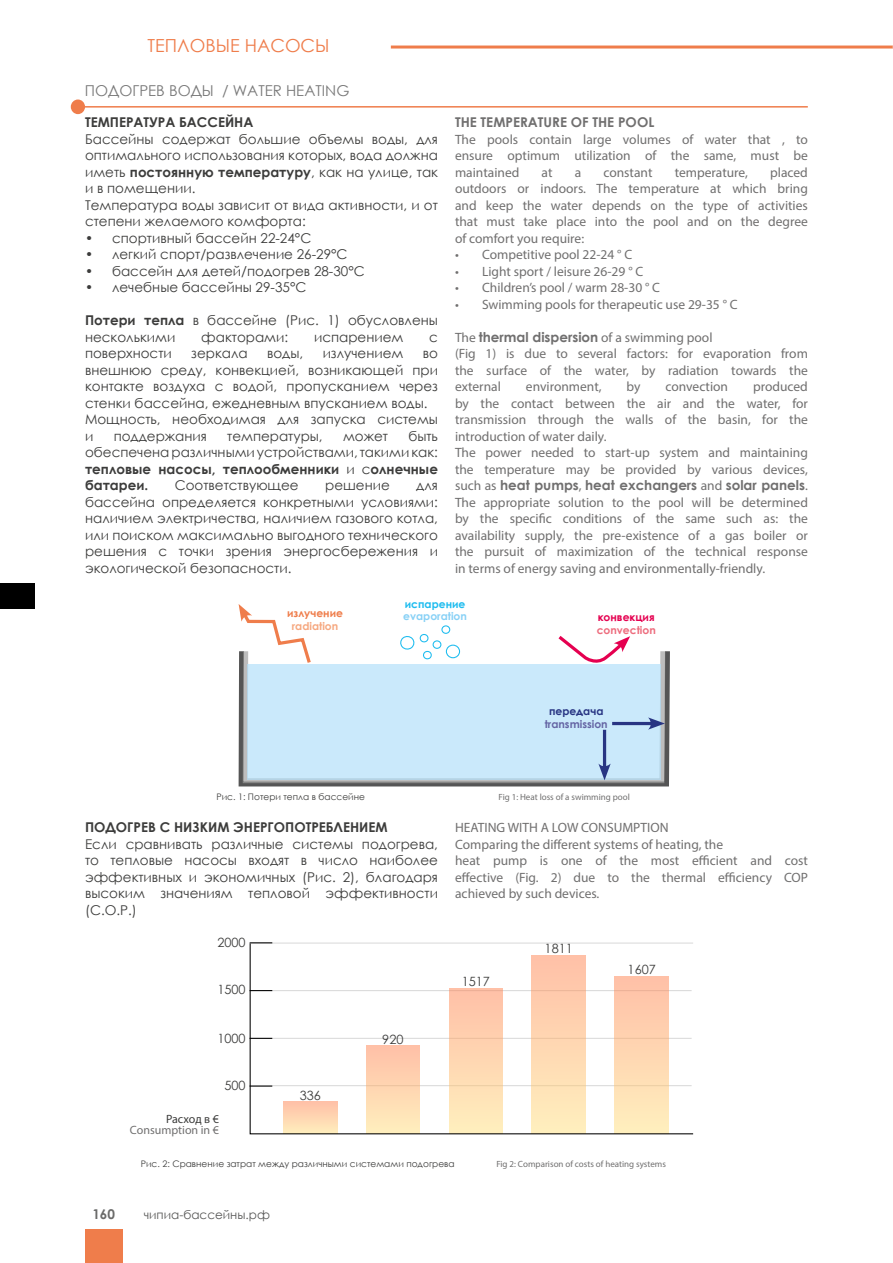
<style>
.page{position:relative;width:893px;height:1263px;background:#fff}
.page>*{position:absolute;margin:0;border:0;box-sizing:border-box;transform-origin:0 0}
.t1{font:18px "Century Gothic";color:#ef7d4b}
.t2{font:15px "Century Gothic";color:#797979}
.t3{font:13.5px/16.5px "Myriad Pro";color:#706f6f;text-align:justify}
.t4{font:13.5px/16.5px "Century Gothic";color:#3c3c3b}
.t5{font:700 13.5px "Century Gothic";color:#706f6f}
.t6{font:700 13.5px "Century Gothic";color:#3c3c3b}
.t7{font:700 13.5px "Century Gothic";color:#6b6b6a}
.t8{font:12.75px "Century Gothic";color:#3c3c3b}
.t9{font:12px "Century Gothic";color:#575756}
.t10{font:12px "Myriad Pro";color:#706f6f}
.t11{font:12px "Myriad Pro";letter-spacing:-.005em;color:#3c3c3b}
.t12{font:700 10.8px "Century Gothic";color:#6565a4}
.t13{font:700 10.8px "Century Gothic";color:#88d1f6}
.t14{font:700 10.8px "Century Gothic";color:#ed6c7d}
.t15{font:700 10.8px "Century Gothic";color:#ef7d4b}
.t16{font:700 10.8px "Century Gothic";color:#f6a880}
.t17{font:700 10.8px "Century Gothic";color:#e50050}
.t18{font:700 10.8px "Century Gothic";color:#1ebcef}
.t19{font:700 10.8px "Century Gothic";color:#283583}
.t20{font:9px "Century Gothic";color:#3c3c3b}
.t21{font:9px "Myriad Pro";color:#706f6f}
.s1{font-weight:700}
.s2{font-family:"Century Gothic";font-weight:700}
.s3{font-family:"Myriad Pro";font-weight:400}
</style>
<div class="page">
<div style="left:85px;top:1229px;width:37px;height:34px;background:#ef7d4b"></div>
<hr style="left:391px;top:46px;width:502px;height:3px;background:#ef7d4b">
<hr style="left:85px;top:106px;width:723px;height:2px;background:#ef7d4b">
<div style="left:71px;top:100px;width:14px;height:14px;background:#ef7d4b;border-radius:50%"></div>
<svg style="left:238px;top:651px;width:432px;height:136px;background:#7e7e7e"></svg>
<svg style="left:241px;top:650px;width:426px;height:135px"></svg>
<div style="left:248px;top:664px;width:413px;height:115px;background:#cae9fb"></div>
<div style="left:433px;top:640px;width:8px;height:9px;border:1px solid #1ebcef;border-radius:50%"></div>
<div style="left:446px;top:645px;width:14px;height:13px;border:1px solid #1ebcef;border-radius:50%"></div>
<div style="left:441px;top:625px;width:9px;height:9px;border:1px solid #1ebcef;border-radius:50%"></div>
<svg style="left:400px;top:634px;width:33px;height:27px"></svg>
<svg style="left:555px;top:636px;width:75px;height:28px"></svg>
<hr style="left:612px;top:722px;width:42px;height:3px;background:#283583">
<svg style="left:648px;top:717px;width:17px;height:13px"></svg>
<hr style="left:603px;top:730px;width:3px;height:40px;background:#283583">
<svg style="left:598px;top:763px;width:13px;height:17px"></svg>
<svg style="left:239px;top:604px;width:74px;height:62px"></svg>
<svg style="left:249px;top:942px;width:445px;height:193px"></svg>
<div style="left:0;top:583px;width:35px;height:25px;background:#000"></div>
<h1 class="t1" style="left:148px;top:33px;width:183px">ТЕПЛОВЫЕ НАСОСЫ</h1>
<p class="t2" style="left:85px;top:80px;width:266px">ПОДОГРЕВ ВОДЫ / WATER HEATING</p>
<p class="t6" style="left:85px;top:112px;width:170px">ТЕМПЕРАТУРА БАССЕЙНА</p>
<p class="t4" style="left:85px;top:131px;width:354px">Бассейны содержат большие объемы воды, для оптимального использования которых, вода должна иметь <span class="s1">постоянную температуру</span>, как на улице, так и в помещении.<br>Температура воды зависит от вида активности, и от степени желаемого комфорта:</p>
<p class="t4" style="left:85px;top:230px;width:228px">• спортивный бассейн 22-24°C</p>
<p class="t4" style="left:85px;top:246px;width:264px">• легкий спорт/развлечение 26-29°C</p>
<p class="t4" style="left:85px;top:262px;width:281px">• бассейн для детей/подогрев 28-30°C</p>
<p class="t4" style="left:85px;top:279px;width:223px">• лечебные бассейны 29-35°C</p>
<p class="t4" style="left:85px;top:312px;width:354px"><span class="s1">Потери тепла</span> в бассейне (Рис. 1) обусловлены несколькими</p>
<p class="t4" style="left:201px;top:328px;width:88px">факторами:</p>
<p class="t4" style="left:314px;top:328px;width:91px">испарением</p>
<p class="t4" style="left:429px;top:328px;width:10px">с</p>
<p class="t4" style="left:85px;top:345px;width:88px">поверхности</p>
<p class="t4" style="left:191px;top:345px;width:58px">зеркала</p>
<p class="t4" style="left:267px;top:345px;width:38px">воды,</p>
<p class="t4" style="left:323px;top:345px;width:82px">излучением</p>
<p class="t4" style="left:85px;top:345px;width:354px;text-indent:338px">во внешнюю среду, конвекцией, возникающей при контакте воздуха с водой, пропусканием через стенки бассейна, ежедневным впусканием воды.<br>Мощность, необходимая для запуска системы и</p>
<p class="t4" style="left:85px;top:427px;width:354px;text-align:justify;text-indent:323px">быть обеспечена различными устройствами, такими как: <span class="s1">тепловые насосы, теплообменники</span> и с<span class="s1">олнечные батареи.</span></p>
<p class="t4" style="left:114px;top:427px;width:95px">поддержания</p>
<p class="t4" style="left:227px;top:427px;width:97px">температуры,</p>
<p class="t4" style="left:343px;top:427px;width:47px">может</p>
<p class="t4" style="left:175px;top:477px;width:125px">Соответствующее</p>
<p class="t4" style="left:325px;top:477px;width:66px">решение</p>
<p class="t4" style="left:85px;top:477px;width:354px;text-align:justify;text-indent:331px">для бассейна определяется конкретными условиями: наличием электричества, наличием газового котла, или поиском максимально выгодного технического решения с точки зрения энергосбережения и экологической безопасности.</p>
<p class="t5" style="left:455px;top:112px;width:201px">THE TEMPERATURE OF THE POOL</p>
<p class="t3" style="left:455px;top:131px;width:354px">The pools contain large volumes of water that , to ensure optimum utilization of the same, must be maintained</p>
<p class="t3" style="left:455px;top:164px;width:354px;text-indent:315px">placed outdoors or indoors. The temperature at which bring and keep the water depends on the type of activities that must take place into the pool and on the degree of comfort you require:</p>
<p class="t3" style="left:455px;top:246px;width:179px">• Competitive pool 22-24 ° C</p>
<p class="t3" style="left:455px;top:263px;width:190px">• Light sport / leisure 26-29 ° C</p>
<p class="t3" style="left:455px;top:279px;width:207px">• Children’s pool / warm 28-30 ° C</p>
<p class="t3" style="left:455px;top:296px;width:284px">• Swimming pools for therapeutic use 29-35 ° C</p>
<p class="t3" style="left:455px;top:329px;width:354px;text-align:left">The <span class="s2">thermal dispersion</span> of a swimming pool<br>(Fig 1) is due to several factors: for evaporation from the surface of the water, by radiation towards the external</p>
<p class="t3" style="left:542px;top:164px;width:12px">at</p>
<p class="t3" style="left:575px;top:164px;width:8px">a</p>
<p class="t3" style="left:603px;top:164px;width:51px">constant</p>
<p class="t3" style="left:675px;top:164px;width:75px">temperature,</p>
<p class="t3" style="left:455px;top:378px;width:354px;text-align:left;text-indent:298px">produced by the contact between the air and the water, for transmission through the walls of the basin, for the introduction of water daily.<br>The power needed to start-up system and maintaining the temperature may be provided by various devices,</p>
<p class="t5" style="left:455px;top:475px;width:354px"><span class="s3">such as</span> heat pumps<span class="s3">,</span> heat exchangers <span class="s3">and</span> solar panels<span class="s3">.</span></p>
<p class="t3" style="left:455px;top:494px;width:354px">The appropriate solution to the pool will be determined by the specific conditions of the same such as: the availability supply, the pre-existence of a gas boiler or the pursuit of maximization of the technical response in terms of energy saving and environmentally-friendly.</p>
<p class="t3" style="left:526px;top:378px;width:77px">environment,</p>
<p class="t3" style="left:627px;top:378px;width:15px">by</p>
<p class="t3" style="left:666px;top:378px;width:64px">convection</p>
<p class="t15" style="left:287px;top:605px;width:58px">излучение</p>
<p class="t16" style="left:292px;top:618px;width:48px">radiation</p>
<p class="t18" style="left:405px;top:595px;width:62px">испарение</p>
<p class="t13" style="left:403px;top:608px;width:65px">evaporation</p>
<p class="t17" style="left:598px;top:609px;width:58px">конвекция</p>
<p class="t14" style="left:597px;top:622px;width:61px">convection</p>
<p class="t19" style="left:549px;top:703px;width:56px">передача</p>
<p class="t12" style="left:545px;top:716px;width:65px">transmission</p>
<p class="t20" style="left:216px;top:790px;width:150px">Рис. 1: Потери тепла в бассейне</p>
<p class="t21" style="left:498px;top:791px;width:133px">Fig 1: Heat loss of a swimming pool</p>
<p class="t6" style="left:85px;top:817px;width:304px">ПОДОГРЕВ С НИЗКИМ ЭНЕРГОПОТРЕБЛЕНИЕМ</p>
<p class="t4" style="left:85px;top:835px;width:354px;text-align:justify">Если сравнивать различные системы подогрева, то тепловые насосы входят в число наиболее эффективных и экономичных (Рис. 2), благодаря высоким значениям тепловой эффективности (C.O.P.)</p>
<p class="t8" style="left:217px;top:934px;width:30px">2000</p>
<p class="t8" style="left:217px;top:981px;width:30px">1500</p>
<p class="t8" style="left:217px;top:1029px;width:30px">1000</p>
<p class="t8" style="left:224px;top:1077px;width:23px">500</p>
<p class="t8" style="left:300px;top:1087px;width:23px">336</p>
<p class="t8" style="left:382px;top:1030px;width:23px">920</p>
<p class="t3" style="left:455px;top:819px;width:354px;text-align:left">HEATING WITH A LOW CONSUMPTION<br>Comparing the different systems of heating, the<br>heat pump is one of the most efficient and cost effective (Fig. 2) due to the thermal efficiency COP achieved by such devices.</p>
<p class="t8" style="left:462px;top:972px;width:30px">1517</p>
<p class="t8" style="left:545px;top:940px;width:30px">1811</p>
<p class="t8" style="left:628px;top:961px;width:30px">1607</p>
<p class="t11" style="left:166px;top:1111px;width:54px">Расход в €</p>
<p class="t20" style="left:141px;top:1158px;width:315px">Рис. 2: Сравнение затрат между различными системами подогрева</p>
<p class="t10" style="left:130px;top:1123px;width:91px">Consumption in €</p>
<p class="t7" style="left:92px;top:1204px;width:24px">160</p>
<p class="t9" style="left:144px;top:1206px;width:128px">чипиа-бассейны.рф</p>
<p class="t21" style="left:496px;top:1159px;width:171px">Fig 2: Comparison of costs of heating systems</p>
</div>
